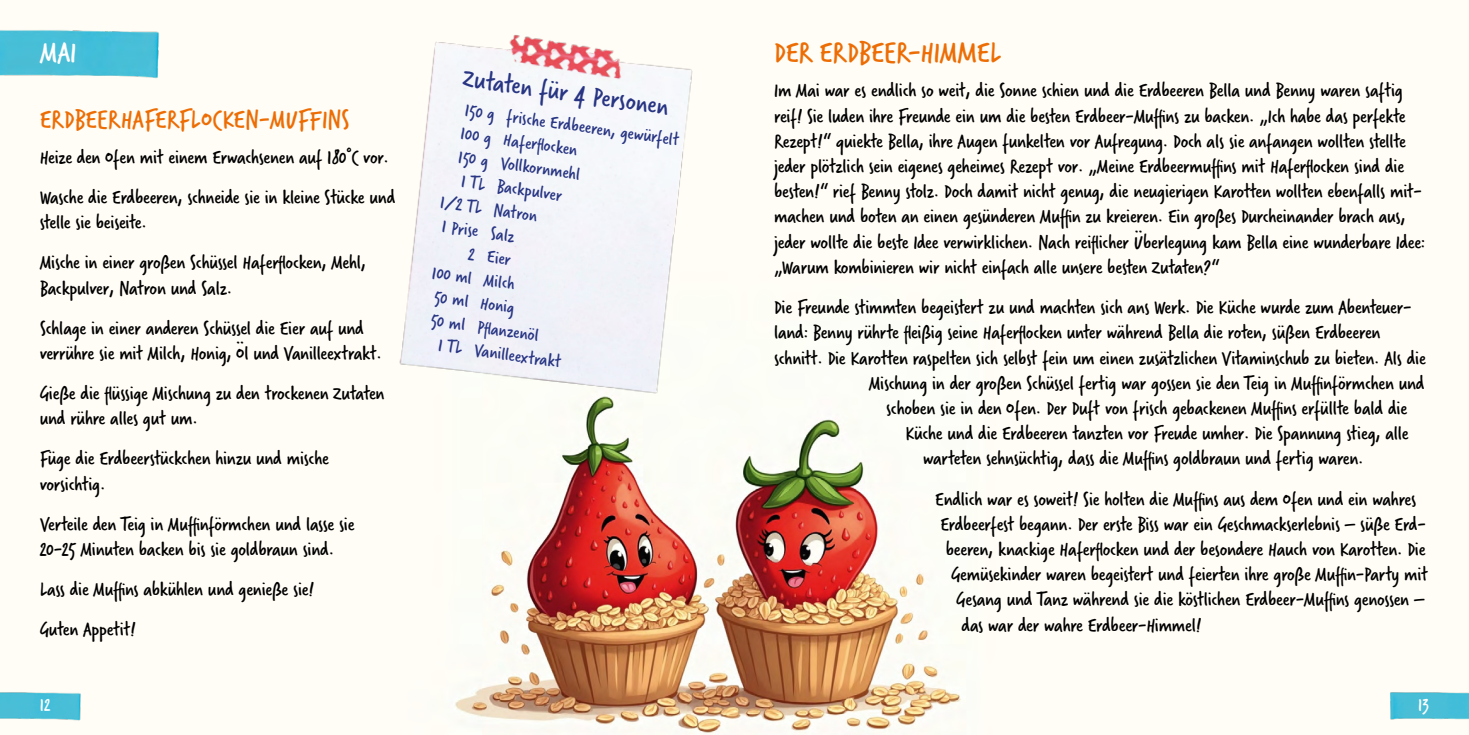
<style>
.page{position:relative;width:1469px;height:735px;background:#fff}
.page>*{position:absolute;margin:0;border:0;box-sizing:border-box;transform-origin:0 0}
.Titel_18pt_orange{font:31.5px "Verveine";color:#ed6d05}
.Fließtext_11pt{font:31.5px "Verveine";color:#fff}
.Fließtext_11pt-2{font:28px "Verveine";color:#ed6d05}
.Fließtext_11pt-3{font:28px "Verveine";color:#283583}
.Fließtext_11pt-4{font:21px/25.2px "Verveine";letter-spacing:-.01em;color:#000}
.Fließtext_11pt-5{font:19.25px "Verveine";color:#283583}
.Fließtext_11pt-6{font:19.25px "Verveine";color:#fff}
</style>
<div class="page">
<img style="left:455px;top:400px;width:511px;height:334px">
<img style="left:1389px;top:692px;width:79px;height:28px">
<img style="left:0;top:29px;width:160px;height:50px">
<img style="left:0;top:692px;width:81px;height:29px">
<img style="left:399px;top:34px;width:308px;height:383px">
<p class="Fließtext_11pt" style="left:40px;top:30px;width:38px">MAI</p>
<p class="Fließtext_11pt-2" style="left:40px;top:99px;width:311px">ERDBEERHAFERFLOCKEN-MUFFINS</p>
<p class="Fließtext_11pt-4" style="left:40px;top:144px;width:351px">Heize den Ofen mit einem Erwachsenen auf 180°C vor.</p>
<p class="Fließtext_11pt-4" style="left:40px;top:184px;width:357px">Wasche die Erdbeeren, schneide sie in kleine Stücke und stelle sie beiseite.</p>
<p class="Fließtext_11pt-4" style="left:40px;top:250px;width:328px">Mische in einer großen Schüssel Haferflocken, Mehl,<br>Backpulver, Natron und Salz.</p>
<p class="Fließtext_11pt-4" style="left:40px;top:315px;width:344px">Schlage in einer anderen Schüssel die Eier auf und verrühre sie mit Milch, Honig, Öl und Vanilleextrakt.</p>
<p class="Fließtext_11pt-4" style="left:40px;top:380px;width:346px">Gieße die flüssige Mischung zu den trockenen Zutaten und rühre alles gut um.</p>
<p class="Fließtext_11pt-4" style="left:40px;top:445px;width:291px">Füge die Erdbeerstückchen hinzu und mische vorsichtig.</p>
<p class="Fließtext_11pt-4" style="left:40px;top:511px;width:316px">Verteile den Teig in Muffinförmchen und lasse sie<br>20-25 Minuten backen bis sie goldbraun sind.</p>
<p class="Fließtext_11pt-4" style="left:40px;top:576px;width:276px">Lass die Muffins abkühlen und genieße sie!</p>
<p class="Fließtext_11pt-4" style="left:40px;top:616px;width:98px">Guten Appetit!</p>
<p class="Fließtext_11pt-3" style="left:465px;top:58px;width:209px;rotate:8deg">Zutaten für 4 Personen</p>
<p class="Fließtext_11pt-5" style="left:467px;top:97px;width:217px;rotate:8deg">150 g frische Erdbeeren, gewürfelt</p>
<p class="Fließtext_11pt-5" style="left:463px;top:120px;width:119px;rotate:8deg">100 g Haferfl ocken</p>
<p class="Fließtext_11pt-5" style="left:460px;top:143px;width:124px;rotate:8deg">150 g Vollkornmehl</p>
<p class="Fließtext_11pt-5" style="left:463px;top:168px;width:103px;rotate:8deg">1 TL Backpulver</p>
<p class="Fließtext_11pt-5" style="left:442px;top:188px;width:99px;rotate:8deg">1/2 TL Natron</p>
<p class="Fließtext_11pt-5" style="left:444px;top:212px;width:75px;rotate:8deg">1 Prise Salz</p>
<p class="Fließtext_11pt-5" style="left:470px;top:240px;width:44px;rotate:8deg">2 Eier</p>
<p class="Fließtext_11pt-5" style="left:434px;top:259px;width:85px;rotate:8deg">100 ml Milch</p>
<p class="Fließtext_11pt-5" style="left:436px;top:283px;width:82px;rotate:8deg">50 ml Honig</p>
<p class="Fließtext_11pt-5" style="left:433px;top:306px;width:110px;rotate:8deg">50 ml Pfl anzenöl</p>
<p class="Fließtext_11pt-5" style="left:440px;top:331px;width:125px;rotate:8deg">1 TL Vanilleextrakt</p>
<p class="Titel_18pt_orange" style="left:774px;top:30px;width:228px">DER ERDBEER-HIMMEL</p>
<p class="Fließtext_11pt-4" style="left:774px;top:78px;width:652px">Im Mai war es endlich so weit, die Sonne schien und die Erdbeeren Bella und Benny waren saftig reif! Sie luden ihre Freunde ein um die besten Erdbeer-Muffins zu backen. „Ich habe das perfekte Rezept!“ quiekte Bella, ihre Augen funkelten vor Aufregung. Doch als sie anfangen wollten stellte jeder plötzlich sein eigenes geheimes Rezept vor. „Meine Erdbeermuffins mit Haferflocken sind die besten!“ rief Benny stolz. Doch damit nicht genug, die neugierigen Karotten wollten ebenfalls mit&shy;machen und boten an einen gesünderen Muffin zu kreieren. Ein großes Durcheinander brach aus, jeder wollte die beste Idee verwirklichen. Nach reiflicher Überlegung kam Bella eine wunderbare Idee: „Warum kombinieren wir nicht einfach alle unsere besten Zutaten?“</p>
<p class="Fließtext_11pt-4" style="left:774px;top:294px;width:639px">Die Freunde stimmten begeistert zu und machten sich ans Werk. Die Küche wurde zum Abenteuer-</p>
<p class="Fließtext_11pt-4" style="left:774px;top:320px;width:608px">land: Benny rührte fleißig seine Haferflocken unter während Bella die roten, süßen Erdbeeren</p>
<p class="Fließtext_11pt-4" style="left:774px;top:345px;width:653px">schnitt. Die Karotten raspelten sich selbst fein um einen zusätzlichen Vitaminschub zu bieten. Als die</p>
<p class="Fließtext_11pt-4" style="left:868px;top:370px;width:557px">Mischung in der großen Schüssel fertig war gossen sie den Teig in Muffinförmchen und</p>
<p class="Fließtext_11pt-4" style="left:886px;top:395px;width:522px">schoben sie in den Ofen. Der Duft von frisch gebackenen Muffins erfüllte bald die</p>
<p class="Fließtext_11pt-4" style="left:905px;top:420px;width:504px">Küche und die Erdbeeren tanzten vor Freude umher. Die Spannung stieg, alle</p>
<p class="Fließtext_11pt-4" style="left:923px;top:446px;width:442px">warteten sehnsüchtig, dass die Muffins goldbraun und fertig waren.</p>
<p class="Fließtext_11pt-4" style="left:935px;top:486px;width:482px">Endlich war es soweit! Sie holten die Muffins aus dem Ofen und ein wahres</p>
<p class="Fließtext_11pt-4" style="left:940px;top:511px;width:487px">Erdbeerfest begann. Der erste Biss war ein Geschmackserlebnis – süße Erd-</p>
<p class="Fließtext_11pt-4" style="left:945px;top:536px;width:481px">beeren, knackige Haferflocken und der besondere Hauch von Karotten. Die</p>
<p class="Fließtext_11pt-4" style="left:951px;top:561px;width:478px">Gemüsekinder waren begeistert und feierten ihre große Muffin-Party mit</p>
<p class="Fließtext_11pt-4" style="left:956px;top:586px;width:470px">Gesang und Tanz während sie die köstlichen Erdbeer-Muffins genossen –</p>
<p class="Fließtext_11pt-4" style="left:961px;top:612px;width:241px">das war der wahre Erdbeer-Himmel!</p>
<p class="Fließtext_11pt-6" style="left:40px;top:690px;width:13px">12</p>
<p class="Fließtext_11pt-6" style="left:1417px;top:690px;width:13px">13</p>
</div>
